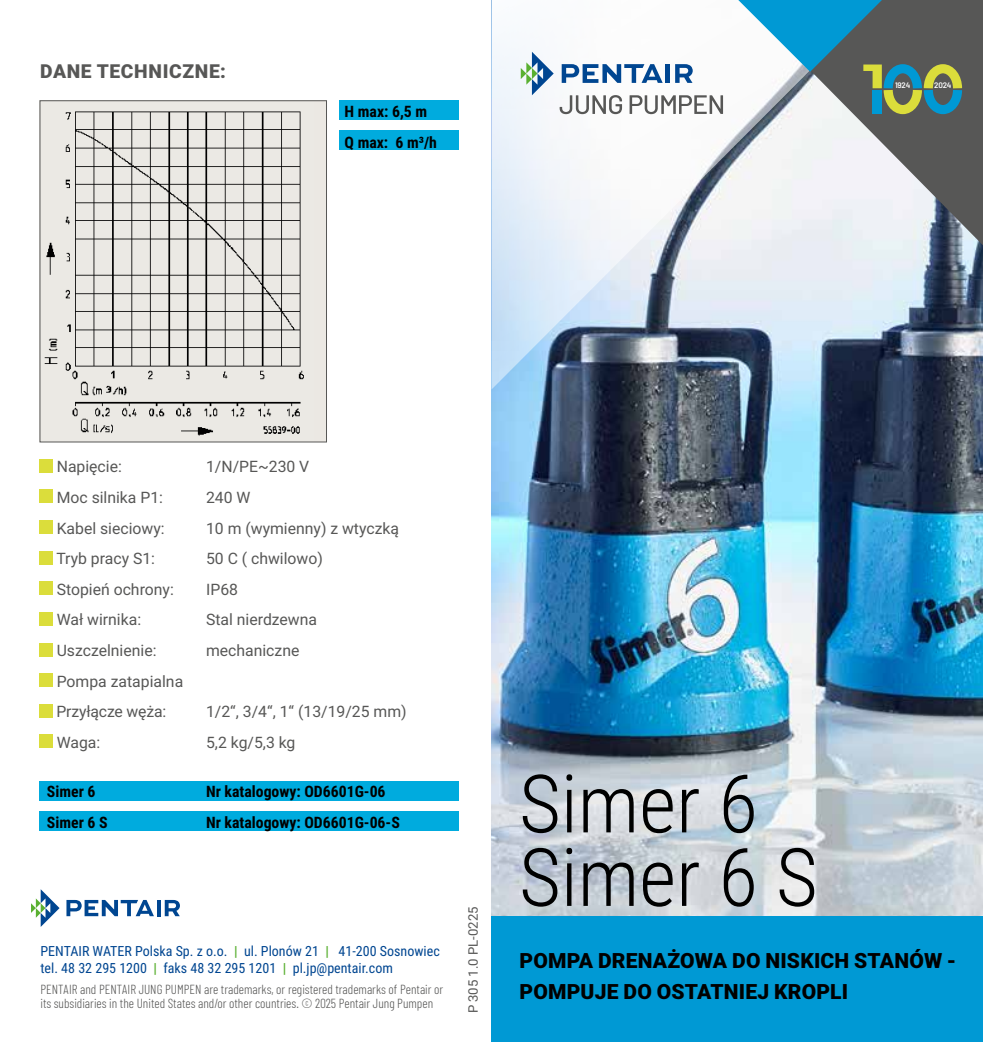
<style>
.page{position:relative;width:983px;height:1042px;background:#fff}
.page>*{position:absolute;margin:0;border:0;box-sizing:border-box;transform-origin:0 0}
.t1{font:300 80.5px/73.5px "Roboto Condensed";color:#000}
.t2{font:900 21px/31.5px "Roboto";letter-spacing:.01em;color:#000}
.t3{font:900 19.25px "Roboto";letter-spacing:.035em;color:#575756}
.t4{font:15.75px/30.6px "Roboto";color:#575756}
.t5{font:700 15.75px/30.6px "Roboto Condensed";color:#000}
.t6{font:14px/17.5px "Roboto Condensed";color:#004691}
.t7{font:300 13.12px/14px "Barlow Condensed";color:#575756}
.t8{font:13.12px "Roboto";color:#575756}
.t9{font:600 7.88px "Barlow";letter-spacing:-.025em;color:#fff}
.s1{font-weight:700;color:#5ab031}
</style>
<div class="page">
<img style="left:491px;top:245px;width:491px;height:671px">
<svg style="left:894px;top:0;width:88px;height:245px;background:#77797c"></svg>
<div style="left:491px;top:916px;width:491px;height:126px;background:#0099d4"></div>
<div style="left:40px;top:781px;width:419px;height:20px;background:#00abde"></div>
<div style="left:40px;top:811px;width:419px;height:20px;background:#00abde"></div>
<div style="left:339px;top:100px;width:120px;height:20px;background:#00abde"></div>
<div style="left:339px;top:130px;width:120px;height:20px;background:#00abde"></div>
<svg style="left:491px;top:0;width:403px;height:389px"></svg>
<svg style="left:520px;top:52px;width:33px;height:43px"></svg>
<svg style="left:561px;top:64px;width:101px;height:19px"></svg>
<div style="left:665px;top:64px;width:5px;height:19px;background:#004691"></div>
<svg style="left:675px;top:64px;width:17px;height:19px"></svg>
<svg style="left:559px;top:95px;width:63px;height:19px"></svg>
<svg style="left:629px;top:95px;width:93px;height:19px"></svg>
<svg style="left:738px;top:0;width:228px;height:119px"></svg>
<svg style="left:31px;top:889px;width:29px;height:38px"></svg>
<svg style="left:66px;top:900px;width:88px;height:16px"></svg>
<svg style="left:157px;top:900px;width:3px;height:16px"></svg>
<svg style="left:165px;top:900px;width:15px;height:16px"></svg>
<div style="left:40px;top:459px;width:13px;height:13px;background:#dbdd3b"></div>
<div style="left:40px;top:490px;width:13px;height:13px;background:#dbdd3b"></div>
<div style="left:40px;top:520px;width:13px;height:13px;background:#dbdd3b"></div>
<div style="left:40px;top:551px;width:13px;height:13px;background:#dbdd3b"></div>
<div style="left:40px;top:582px;width:13px;height:13px;background:#dbdd3b"></div>
<div style="left:40px;top:612px;width:13px;height:13px;background:#dbdd3b"></div>
<div style="left:40px;top:643px;width:13px;height:13px;background:#dbdd3b"></div>
<div style="left:40px;top:673px;width:13px;height:14px;background:#dbdd3b"></div>
<div style="left:40px;top:704px;width:13px;height:13px;background:#dbdd3b"></div>
<div style="left:40px;top:735px;width:13px;height:13px;background:#dbdd3b"></div>
<div style="left:40px;top:101px;width:286px;height:341px;background:#ebe8e3"></div>
<img style="left:44px;top:111px;width:260px;height:325px">
<div style="left:40px;top:100px;width:287px;height:342px;border:1px solid #575756"></div>
<p class="t3" style="left:40px;top:58px;width:187px">DANE TECHNICZNE:</p>
<p class="t5" style="left:344px;top:95px;width:94px">H max: 6,5 m<br>Q max: 6 m³/h</p>
<p class="t9" style="left:894px;top:81px;width:17px">1924</p>
<p class="t9" style="left:934px;top:81px;width:19px">2024</p>
<p class="t4" style="left:57px;top:451px;width:67px">Napięcie:</p>
<p class="t4" style="left:206px;top:451px;width:105px">1/N/PE~230 V</p>
<p class="t4" style="left:57px;top:481px;width:108px">Moc silnika P1:</p>
<p class="t4" style="left:206px;top:481px;width:46px">240 W</p>
<p class="t4" style="left:57px;top:512px;width:109px">Kabel sieciowy:</p>
<p class="t4" style="left:206px;top:512px;width:194px">10 m (wymienny) z wtyczką</p>
<p class="t4" style="left:56px;top:543px;width:100px">Tryb pracy S1:</p>
<p class="t4" style="left:206px;top:543px;width:118px">50 C ( chwilowo)</p>
<p class="t4" style="left:57px;top:573px;width:118px">Stopień ochrony:</p>
<p class="t4" style="left:206px;top:573px;width:33px">IP68</p>
<p class="t4" style="left:57px;top:604px;width:86px">Wał wirnika:</p>
<p class="t4" style="left:206px;top:604px;width:112px">Stal nierdzewna</p>
<p class="t4" style="left:57px;top:634px;width:101px">Uszczelnienie:</p>
<p class="t4" style="left:206px;top:634px;width:95px">mechaniczne</p>
<p class="t4" style="left:56px;top:665px;width:128px">Pompa zatapialna<br>Przyłącze węża:</p>
<p class="t4" style="left:206px;top:696px;width:202px">1/2“, 3/4“, 1“ (13/19/25 mm)</p>
<p class="t4" style="left:57px;top:726px;width:45px">Waga:</p>
<p class="t4" style="left:206px;top:726px;width:91px">5,2 kg/5,3 kg</p>
<p class="t5" style="left:47px;top:775px;width:50px">Simer 6</p>
<p class="t5" style="left:206px;top:775px;width:181px">Nr katalogowy: OD6601G-06</p>
<p class="t5" style="left:47px;top:806px;width:62px">Simer 6 S</p>
<p class="t5" style="left:206px;top:806px;width:195px">Nr katalogowy: OD6601G-06-S</p>
<p class="t6" style="left:40px;top:941px;width:401px">PENTAIR WATER Polska Sp. z o.o. <span class="s1">|</span> ul. Plonów 21 <span class="s1">|</span> 41-200 Sosnowiec tel. 48 32 295 1200 <span class="s1">|</span> faks 48 32 295 1201 <span class="s1">|</span> pl.jp@pentair.com</p>
<p class="t7" style="left:40px;top:982px;width:404px">PENTAIR and PENTAIR JUNG PUMPEN are trademarks, or registered trademarks of Pentair or its subsidiaries in the United States and/or other countries. © 2025 Pentair Jung Pumpen</p>
<p class="t8" style="left:464px;top:1013px;width:108px;rotate:-90deg">P 305 1.0 PL-0225</p>
<h1 class="t1" style="left:519px;top:764px;width:300px">Simer 6<br>Simer 6 S</h1>
<h2 class="t2" style="left:519px;top:944px;width:438px">POMPA DRENAŻOWA DO NISKICH STANÓW -<br>POMPUJE DO OSTATNIEJ KROPLI</h2>
</div>
